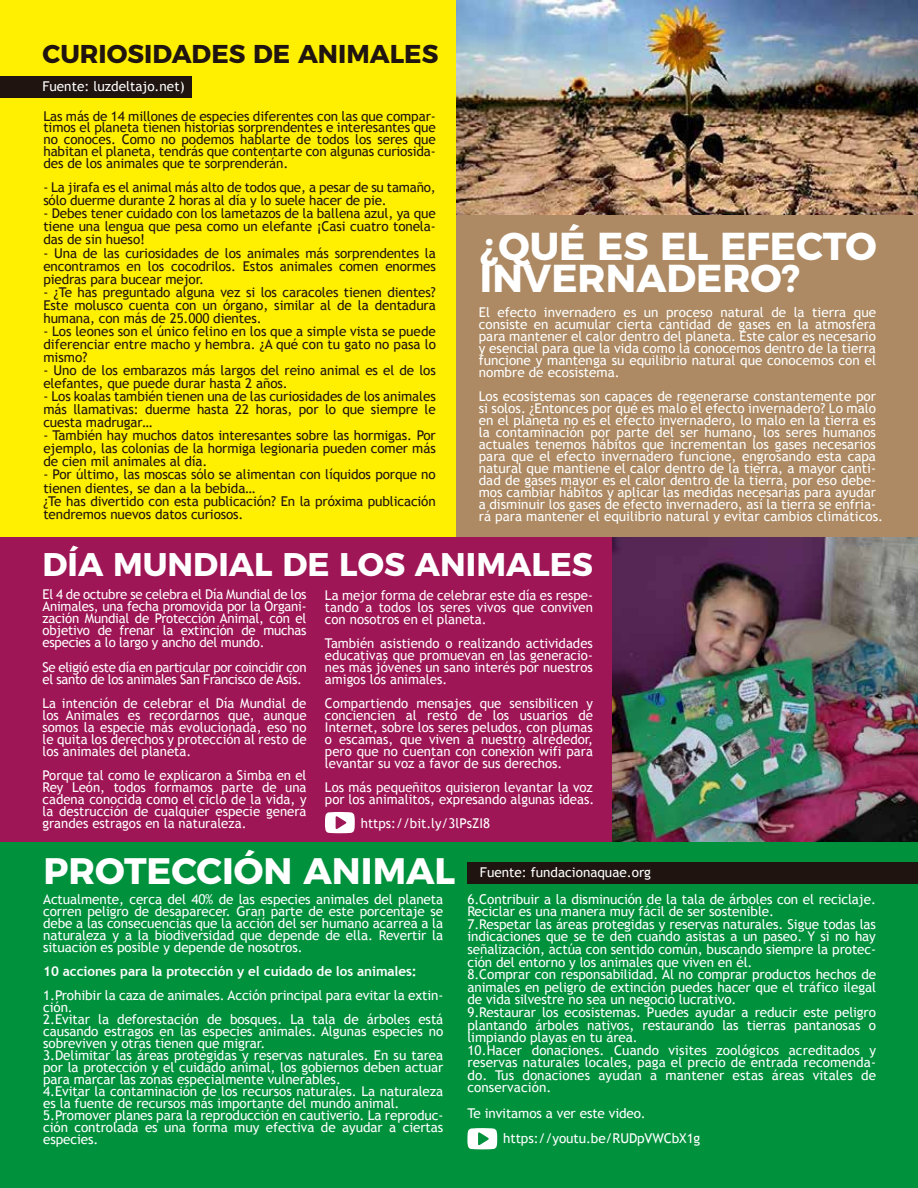
<style>
.page{position:relative;width:918px;height:1188px;background:#fff}
.page>*{position:absolute;margin:0;border:0;box-sizing:border-box;transform-origin:0 0}
.t1{font:700 38.85px/32.7px "Montserrat";color:#fff}
.t2{font:700 36.9px "Montserrat";color:#fff}
.t3{font:700 32.7px "Montserrat";color:#fff}
.t4{font:700 25.8px "Montserrat";color:#1f1410}
.t5{font:13.5px/12px "Trebuchet MS";letter-spacing:-.005em;color:#fff;text-align:justify}
.t6{font:13.5px/13px "Trebuchet MS";letter-spacing:-.01em;color:#1f1410;text-align:justify}
.t7{font:13.5px/12px "Trebuchet MS";letter-spacing:-.025em;color:#fff}
.t8{font:700 13.5px "Trebuchet MS";letter-spacing:-.005em;color:#fff}
</style>
<div class="page">
<div style="left:0;top:841px;width:918px;height:347px;background:#00913d"></div>
<div style="left:0;top:537px;width:918px;height:304px;background:#9f1656"></div>
<img style="left:613px;top:537px;width:305px;height:304px">
<div style="left:0;top:0;width:459px;height:537px;background:#ffef00"></div>
<div style="left:457px;top:1px;width:461px;height:536px;background:#ad8a63"></div>
<img style="left:457px;top:1px;width:461px;height:214px">
<div style="left:467px;top:862px;width:451px;height:21px;background:#1f1410"></div>
<svg style="left:325px;top:812px;width:30px;height:21px"></svg>
<svg style="left:467px;top:1128px;width:30px;height:22px"></svg>
<div style="left:0;top:76px;width:192px;height:22px;background:#1f1410"></div>
<h3 class="t4" style="left:43px;top:33px;width:397px">CURIOSIDADES DE ANIMALES</h3>
<p class="t5" style="left:42px;top:81px;width:144px">Fuente: luzdeltajo.net)</p>
<p class="t6" style="left:43px;top:110px;width:394px;line-height:11.7px">Las más de 14 millones de especies diferentes con las que compar&shy;timos el planeta tienen historias sorprendentes e interesantes que no conoces. Como no podemos hablarte de todos los seres que habitan el planeta, tendrás que contentarte con algunas curiosida&shy;des de los animales que te sorprenderán.</p>
<p class="t6" style="left:43px;top:181px;width:394px">- La jirafa es el animal más alto de todos que, a pesar de su tamaño, sólo duerme durante 2 horas al día y lo suele hacer de pie.</p>
<p class="t6" style="left:43px;top:207px;width:394px">- Debes tener cuidado con los lametazos de la ballena azul, ya que tiene una lengua que pesa como un elefante ¡Casi cuatro tonela&shy;das de sin hueso!</p>
<p class="t6" style="left:43px;top:246px;width:394px">- Una de las curiosidades de los animales más sorprendentes la encontramos en los cocodrilos. Estos animales comen enormes piedras para bucear mejor.</p>
<p class="t6" style="left:43px;top:286px;width:394px">- ¿Te has preguntado alguna vez si los caracoles tienen dientes?<br>Este molusco cuenta con un órgano, similar al de la dentadura humana, con más de 25.000 dientes.</p>
<p class="t6" style="left:43px;top:325px;width:394px">- Los leones son el único felino en los que a simple vista se puede diferenciar entre macho y hembra. ¿A qué con tu gato no pasa lo mismo?</p>
<p class="t6" style="left:43px;top:364px;width:394px">- Uno de los embarazos más largos del reino animal es el de los elefantes, que puede durar hasta 2 años.</p>
<p class="t6" style="left:43px;top:390px;width:394px">- Los koalas también tienen una de las curiosidades de los animales más llamativas: duerme hasta 22 horas, por lo que siempre le cuesta madrugar…</p>
<p class="t6" style="left:43px;top:429px;width:394px">- También hay muchos datos interesantes sobre las hormigas. Por ejemplo, las colonias de la hormiga legionaria pueden comer más de cien mil animales al día.</p>
<p class="t6" style="left:43px;top:468px;width:394px;text-align:left">- Por último, las moscas sólo se alimentan con líquidos porque no tienen dientes, se dan a la bebida…<br>¿Te has divertido con esta publicación? En la próxima publicación tendremos nuevos datos curiosos.</p>
<h1 class="t1" style="left:480px;top:226px;width:398px">¿QUÉ ES EL EFECTO<br>INVERNADERO?</h1>
<p class="t5" style="left:479px;top:307px;width:399px">El efecto invernadero es un proceso natural de la tierra que consiste en acumular cierta cantidad de gases en la atmosfera para mantener el calor dentro del planeta. Este calor es necesario y esencial para que la vida como la conocemos dentro de la tierra funcione y mantenga su equilibrio natural que conocemos con el nombre de ecosistema.</p>
<p class="t5" style="left:479px;top:391px;width:406px;text-align:left">Los ecosistemas son capaces de regenerarse constantemente por si solos. ¿Entonces por qué es malo el efecto invernadero? Lo malo en el planeta no es el efecto invernadero, lo malo en la tierra es la contaminación por parte del ser humano, los seres humanos actuales tenemos hábitos que incrementan los gases necesarios para que el efecto invernadero funcione, engrosando esta capa natural que mantiene el calor dentro de la tierra, a mayor canti&shy;dad de gases mayor es el calor dentro de la tierra, por eso debe&shy;mos cambiar hábitos y aplicar las medidas necesarias para ayudar a disminuir los gases de efecto invernadero, así la tierra se enfria&shy;rá para mantener el equilibrio natural y evitar cambios climáticos.</p>
<h3 class="t3" style="left:43px;top:538px;width:552px">DÍA MUNDIAL DE LOS ANIMALES</h3>
<p class="t5" style="left:43px;top:589px;width:266px">El 4 de octubre se celebra el Día Mundial de los Animales, una fecha promovida por la Organi&shy;zación Mundial de Protección Animal, con el objetivo de frenar la extinción de muchas especies a lo largo y ancho del mundo.</p>
<p class="t7" style="left:43px;top:661px;width:266px">Se eligió este día en particular por coincidir con el santo de los animales San Francisco de Asís.</p>
<p class="t5" style="left:43px;top:697px;width:266px">La intención de celebrar el Día Mundial de los Animales es recordarnos que, aunque somos la especie más evolucionada, eso no le quita los derechos y protección al resto de los animales del planeta.</p>
<p class="t5" style="left:43px;top:769px;width:266px">Porque tal como le explicaron a Simba en el Rey León, todos formamos parte de una cadena conocida como el ciclo de la vida, y la destrucción de cualquier especie genera grandes estragos en la naturaleza.</p>
<p class="t5" style="left:325px;top:589px;width:269px">La mejor forma de celebrar este día es respe&shy;tando a todos los seres vivos que conviven con nosotros en el planeta.</p>
<p class="t5" style="left:325px;top:637px;width:269px">También asistiendo o realizando actividades educativas que promuevan en las generacio&shy;nes más jóvenes un sano interés por nuestros amigos los animales.</p>
<p class="t5" style="left:325px;top:697px;width:269px">Compartiendo mensajes que sensibilicen y conciencien al resto de los usuarios de Internet, sobre los seres peludos, con plumas o escamas, que viven a nuestro alrededor, pero que no cuentan con conexión wifi para levantar su voz a favor de sus derechos.</p>
<p class="t5" style="left:325px;top:781px;width:271px">Los más pequeñitos quisieron levantar la voz por los animalitos, expresando algunas ideas.</p>
<p class="t5" style="left:361px;top:817px;width:131px">https://bit.ly/3lPsZI8</p>
<h2 class="t2" style="left:43px;top:841px;width:413px">PROTECCIÓN ANIMAL</h2>
<p class="t5" style="left:43px;top:894px;width:402px">Actualmente, cerca del 40% de las especies animales del planeta corren peligro de desaparecer. Gran parte de este porcentaje se debe a las consecuencias que la acción del ser humano acarrea a la naturaleza y a la biodiversidad que depende de ella. Revertir la situación es posible y depende de nosotros.</p>
<p class="t8" style="left:43px;top:963px;width:375px">10 acciones para la protección y el cuidado de los animales:</p>
<p class="t5" style="left:43px;top:990px;width:402px;text-align:left">1.Prohibir la caza de animales. Acción principal para evitar la extin&shy;ción.<br>2.Evitar la deforestación de bosques. La tala de árboles está causando estragos en las especies animales. Algunas especies no sobreviven y otras tienen que migrar.<br>3.Delimitar las áreas protegidas y reservas naturales. En su tarea por la protección y el cuidado animal, los gobiernos deben actuar para marcar las zonas especialmente vulnerables.<br>4.Evitar la contaminación de los recursos naturales. La naturaleza es la fuente de recursos más importante del mundo animal.<br>5.Promover planes para la reproducción en cautiverio. La reproduc&shy;ción controlada es una forma muy efectiva de ayudar a ciertas especies.</p>
<p class="t5" style="left:480px;top:866px;width:173px">Fuente: fundacionaquae.org</p>
<p class="t5" style="left:467px;top:893px;width:410px;line-height:12.6px;text-align:left">6.Contribuir a la disminución de la tala de árboles con el reciclaje.<br>Reciclar es una manera muy fácil de ser sostenible.<br>7.Respetar las áreas protegidas y reservas naturales. Sigue todas las indicaciones que se te den cuando asistas a un paseo. Y si no hay señalización, actúa con sentido común, buscando siempre la protec&shy;ción del entorno y los animales que viven en él.<br>8.Comprar con responsabilidad. Al no comprar productos hechos de animales en peligro de extinción puedes hacer que el tráfico ilegal de vida silvestre no sea un negocio lucrativo.<br>9.Restaurar los ecosistemas. Puedes ayudar a reducir este peligro plantando árboles nativos, restaurando las tierras pantanosas o limpiando playas en tu área.<br>10.Hacer donaciones. Cuando visites zoológicos acreditados y reservas naturales locales, paga el precio de entrada recomenda&shy;do. Tus donaciones ayudan a mantener estas áreas vitales de conservación.</p>
<p class="t5" style="left:503px;top:1100px;width:199px;line-height:25.2px;text-indent:-36px">Te invitamos a ver este video. https://youtu.be/RUDpVWCbX1g</p>
</div>
